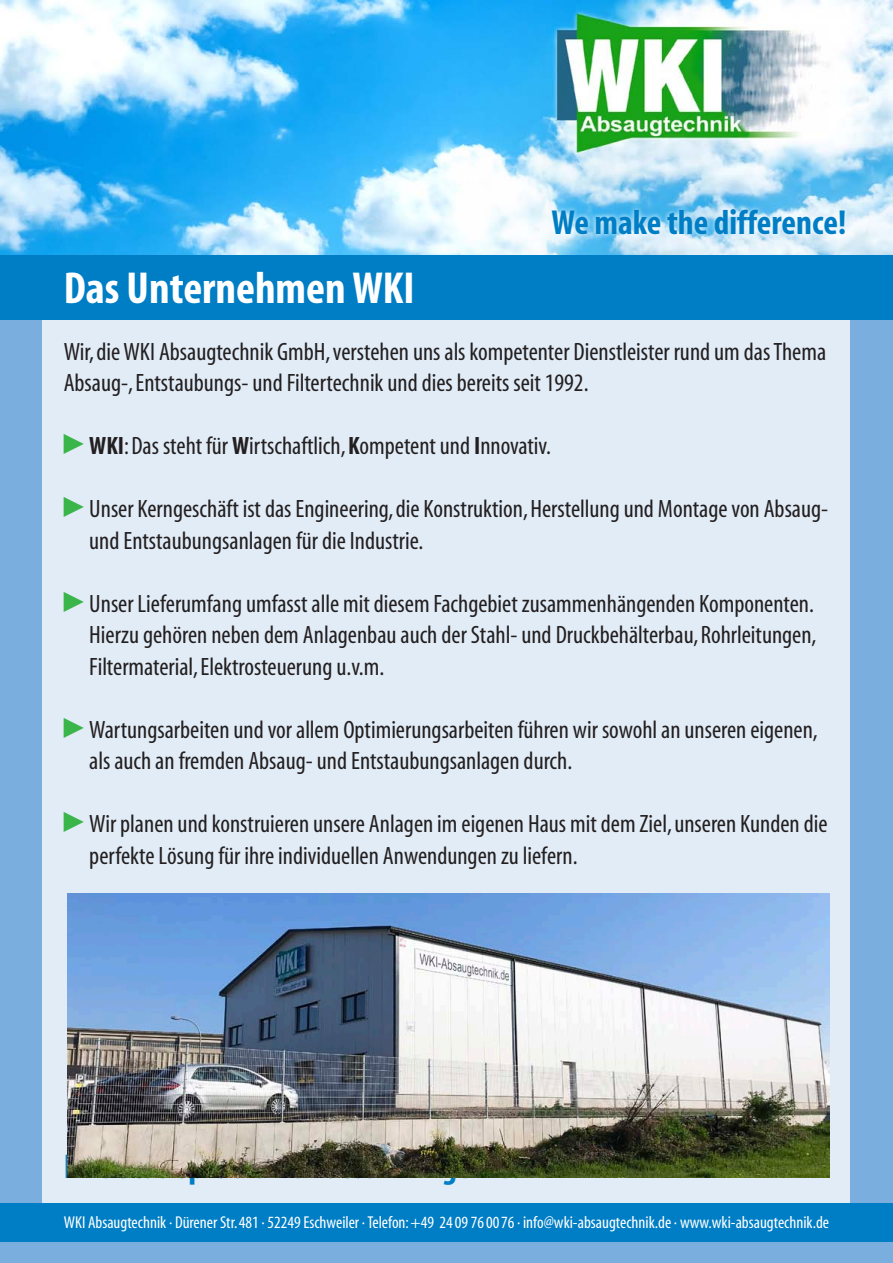
<style>
.page{position:relative;width:893px;height:1263px;background:#fff}
.page>*{position:absolute;margin:0;border:0;box-sizing:border-box;transform-origin:0 0}
.t1{font:700 condensed 45px "Myriad";color:#fff}
.t2{font:700 condensed 34.8px "Myriad";color:#007ec5}
.Fließtext{font:condensed 25.2px/31.5px "Myriad";color:#231f20}
.t3{font:condensed 17.25px "Myriad";color:#fff}
.s1{font-family:"As Pfeile";font-stretch:normal;color:#3ab54a}
.s2{font-weight:700}
</style>
<div class="page">
<img style="left:0;top:0;width:893px;height:255px">
<div style="left:0;top:309px;width:893px;height:954px;background:#79aede"></div>
<svg style="left:546px;top:203px;width:304px;height:36px"></svg>
<div style="left:43px;top:309px;width:807px;height:894px;background:#e1ecf7"></div>
<div style="left:0;top:255px;width:893px;height:64px;background:#007ec5"></div>
<div style="left:0;top:1203px;width:893px;height:39px;background:#007ec5"></div>
<img style="left:68px;top:893px;width:761px;height:285px">
<p class="t1" style="left:64px;top:265px;width:352px">Das Unternehmen WKI</p>
<p class="t2" style="left:552px;top:205px;width:296px">We make the difference!</p>
<p class="Fließtext" style="left:64px;top:336px;width:764px">Wir, die WKI Absaugtechnik GmbH, verstehen uns als kompetenter Dienstleister rund um das Thema<br>Absaug-, Entstaubungs- und Filtertechnik und dies bereits seit 1992.</p>
<p class="Fließtext" style="left:64px;top:431px;width:489px"><span class="s1">V</span> <span class="s2">WKI</span>: Das steht für <span class="s2">W</span>irtschaftlich, <span class="s2">K</span>ompetent und <span class="s2">I</span>nnovativ.</p>
<p class="Fließtext" style="left:89px;top:494px;width:740px;text-indent:-26px"><span class="s1">V</span> Unser Kerngeschäft ist das Engineering, die Konstruktion, Herstellung und Montage von Absaug&shy;und Entstaubungsanlagen für die Industrie.</p>
<p class="Fließtext" style="left:89px;top:588px;width:729px;text-align:justify;text-indent:-26px"><span class="s1">V</span> Unser Lieferumfang umfasst alle mit diesem Fachgebiet zusammenhängenden Komponenten.<br>Hierzu gehören neben dem Anlagenbau auch der Stahl- und Druckbehälterbau, Rohrleitungen, Filtermaterial, Elektrosteuerung u.v.m.</p>
<p class="Fließtext" style="left:89px;top:714px;width:730px;text-indent:-26px"><span class="s1">V</span> Wartungsarbeiten und vor allem Optimierungsarbeiten führen wir sowohl an unseren eigenen, als auch an fremden Absaug- und Entstaubungsanlagen durch.</p>
<p class="Fließtext" style="left:89px;top:809px;width:740px;text-indent:-26px"><span class="s1">V</span>Wir planen und konstruieren unsere Anlagen im eigenen Haus mit dem Ziel, unseren Kunden die perfekte Lösung für ihre individuellen Anwendungen zu liefern.</p>
<p class="t3" style="left:64px;top:1214px;width:767px">WKI Absaugtechnik · Dürener Str. 481 · 52249 Eschweiler · Telefon: +49 24 09 76 0076 · info@wki-absaugtechnik.de · www.wki-absaugtechnik.de</p>
</div>
